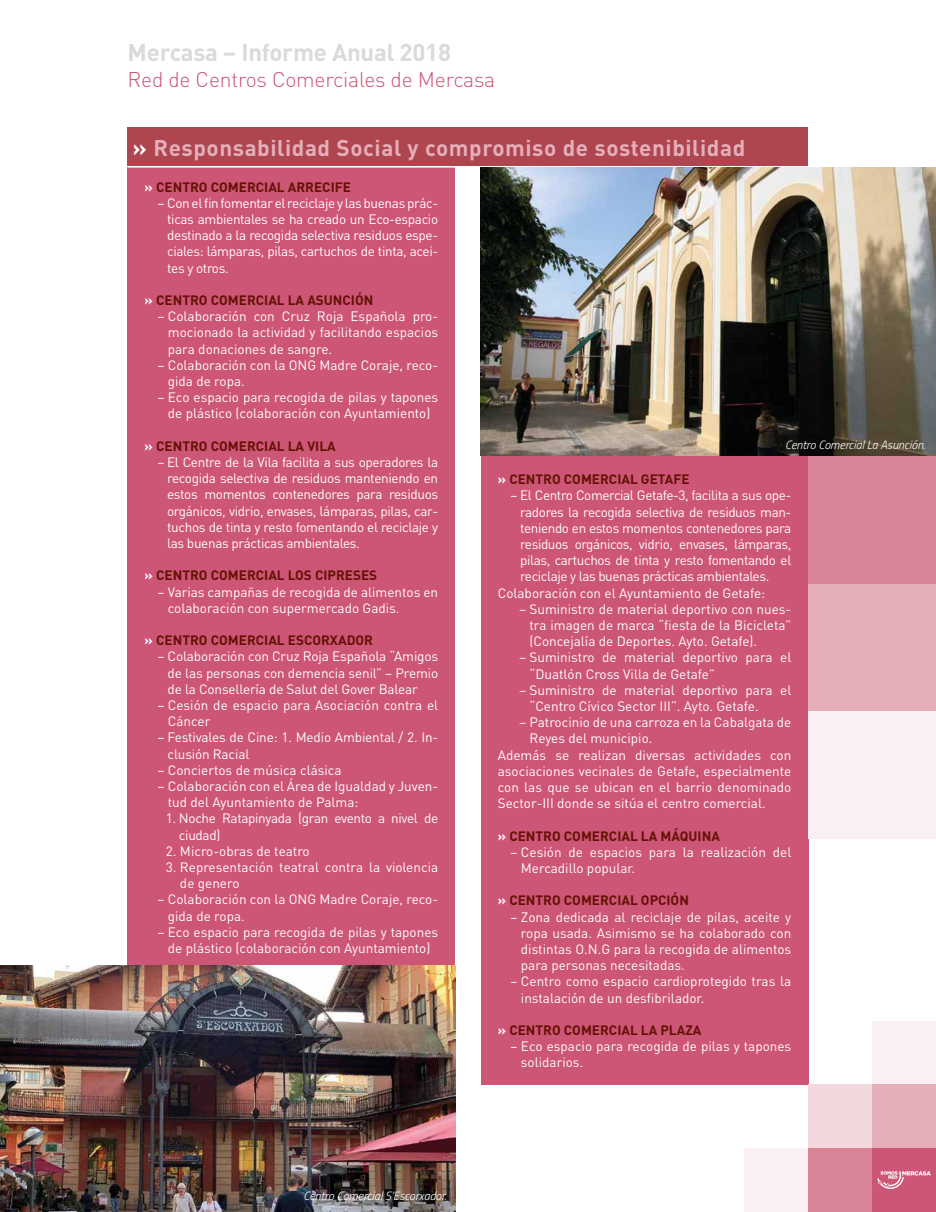
<style>
.page{position:relative;width:936px;height:1212px;background:#fff}
.page>*{position:absolute;margin:0;border:0;box-sizing:border-box;transform-origin:0 0}
.t1{font:700 24px "DIN";letter-spacing:-.01em;color:#dadada}
.t2{font:700 22.5px "DIN";letter-spacing:.025em;color:#e5afb9}
.t3{font:300 21.15px "DIN";letter-spacing:-.01em;color:#cd5575}
.t4{font:13.5px/16.2px "DIN";color:#fff}
.t5{font:13.5px "DIN";letter-spacing:-.03em;color:#fff}
.t6{font:700 13.5px "DIN";color:#641205}
.t7{font:13.5px/16.2px "DIN";letter-spacing:-.025em;color:#fff}
.t8{font:italic 300 12px "Titillium";color:#fff}
.s1{color:#fff}
</style>
<div class="page">
<div style="left:128px;top:168px;width:327px;height:798px;background:#cd5575"></div>
<div style="left:128px;top:128px;width:680px;height:38px;background:#ae454f"></div>
<div style="left:480px;top:456px;width:328px;height:628px;background:#cd5575"></div>
<div style="left:872px;top:1148px;width:63px;height:64px;background:#cd5575"></div>
<div style="left:808px;top:1084px;width:64px;height:64px;background:#f2d8dd"></div>
<div style="left:744px;top:1148px;width:64px;height:64px;background:#faeff1"></div>
<div style="left:872px;top:1020px;width:63px;height:64px;background:#faeff1"></div>
<div style="left:872px;top:1084px;width:63px;height:64px;background:#e5afb9"></div>
<div style="left:808px;top:1148px;width:64px;height:64px;background:#d98396"></div>
<svg style="left:877px;top:1171px;width:53px;height:18px"></svg>
<img style="left:480px;top:168px;width:455px;height:288px">
<img style="left:0;top:966px;width:455px;height:246px">
<div style="left:808px;top:583px;width:127px;height:128px;background:#e5afb9"></div>
<div style="left:808px;top:711px;width:127px;height:127px;background:#faeff1"></div>
<div style="left:808px;top:456px;width:127px;height:127px;background:#d98396"></div>
<h1 class="t1" style="left:128px;top:36px;width:325px">Mercasa – Informe Anual 2018</h1>
<h3 class="t3" style="left:128px;top:66px;width:369px">Red de Centros Comerciales de Mercasa</h3>
<h2 class="t2" style="left:133px;top:133px;width:613px"><span class="s1">»</span> Responsabilidad Social y compromiso de sostenibilidad</h2>
<p class="t6" style="left:145px;top:178px;width:208px"><span class="s1">»</span> CENTRO COMERCIAL ARRECIFE</p>
<p class="t4" style="left:167px;top:195px;width:272px;text-align:justify;text-indent:-10px">– Con el fin fomentar el reciclaje y las buenas prác&shy;ticas ambientales se ha creado un Eco-espacio destinado a la recogida selectiva residuos espe&shy;ciales: lámparas, pilas, cartuchos de tinta, acei&shy;tes y otros.</p>
<p class="t6" style="left:145px;top:291px;width:230px"><span class="s1">»</span> CENTRO COMERCIAL LA ASUNCIÓN</p>
<p class="t4" style="left:168px;top:308px;width:272px;text-align:justify;text-indent:-10px">– Colaboración con Cruz Roja Española pro&shy;mocionado la actividad y facilitando espacios para donaciones de sangre.</p>
<p class="t4" style="left:168px;top:357px;width:272px;text-indent:-10px">– Colaboración con la ONG Madre Coraje, reco&shy;gida de ropa.</p>
<p class="t4" style="left:157px;top:389px;width:282px;text-align:center">– Eco espacio para recogida de pilas y tapones de plástico (colaboración con Ayuntamiento)</p>
<p class="t6" style="left:145px;top:437px;width:192px"><span class="s1">»</span> CENTRO COMERCIAL LA VILA</p>
<p class="t4" style="left:167px;top:454px;width:272px;text-align:justify;text-indent:-10px">– El Centre de la Vila facilita a sus operadores la recogida selectiva de residuos manteniendo en estos momentos contenedores para residuos orgánicos, vidrio, envases, lámparas, pilas, car&shy;tuchos de tinta y resto fomentando el reciclaje y las buenas prácticas ambientales.</p>
<p class="t6" style="left:145px;top:567px;width:234px"><span class="s1">»</span> CENTRO COMERCIAL LOS CIPRESES</p>
<p class="t4" style="left:168px;top:583px;width:272px;text-indent:-10px">– Varias campañas de recogida de alimentos en colaboración con supermercado Gadis.</p>
<p class="t6" style="left:145px;top:631px;width:230px"><span class="s1">»</span> CENTRO COMERCIAL ESCORXADOR</p>
<p class="t4" style="left:167px;top:648px;width:272px;text-align:justify;text-indent:-10px">– Colaboración con Cruz Roja Española “Amigos de las personas con demencia senil” – Premio de la Consellería de Salut del Gover Balear</p>
<p class="t4" style="left:168px;top:697px;width:272px;text-indent:-10px">– Cesión de espacio para Asociación contra el<br>Cáncer</p>
<p class="t4" style="left:167px;top:729px;width:272px;text-indent:-10px">– Festivales de Cine: 1. Medio Ambiental / 2. In&shy;clusión Racial</p>
<p class="t4" style="left:157px;top:762px;width:185px">– Conciertos de música clásica</p>
<p class="t4" style="left:168px;top:778px;width:272px;text-indent:-10px">– Colaboración con el Área de Igualdad y Juven&shy;tud del Ayuntamiento de Palma:</p>
<p class="t7" style="left:179px;top:810px;width:261px;text-indent:-13px">1. Noche Ratapinyada (gran evento a nivel de ciudad)</p>
<p class="t4" style="left:166px;top:843px;width:145px">2. Micro-obras de teatro</p>
<p class="t4" style="left:180px;top:859px;width:260px;text-indent:-14px">3. Representación teatral contra la violencia de genero</p>
<p class="t4" style="left:168px;top:891px;width:272px;text-indent:-10px">– Colaboración con la ONG Madre Coraje, reco&shy;gida de ropa.</p>
<p class="t4" style="left:157px;top:924px;width:282px;text-align:center">– Eco espacio para recogida de pilas y tapones de plástico (colaboración con Ayuntamiento)</p>
<p class="t8" style="left:303px;top:1187px;width:145px">Centro Comercial S’Escorxador.</p>
<p class="t8" style="left:785px;top:436px;width:142px">Centro Comercial La Asunción.</p>
<p class="t6" style="left:497px;top:470px;width:193px"><span class="s1">»</span> CENTRO COMERCIAL GETAFE</p>
<p class="t5" style="left:510px;top:487px;width:282px">– El Centro Comercial Getafe-3, facilita a sus ope-</p>
<p class="t5" style="left:520px;top:503px;width:273px">radores la recogida selectiva de residuos man-</p>
<p class="t5" style="left:520px;top:519px;width:273px">teniendo en estos momentos contenedores para</p>
<p class="t5" style="left:520px;top:536px;width:273px">residuos orgánicos, vidrio, envases, lámparas,</p>
<p class="t5" style="left:520px;top:552px;width:273px">pilas, cartuchos de tinta y resto fomentando el</p>
<p class="t5" style="left:520px;top:568px;width:251px">reciclaje y las buenas prácticas ambientales.</p>
<p class="t4" style="left:497px;top:584px;width:269px">Colaboración con el Ayuntamiento de Getafe:</p>
<p class="t4" style="left:529px;top:600px;width:263px;text-align:justify;text-indent:-10px">– Suministro de material deportivo con nues&shy;tra imagen de marca “fiesta de la Bicicleta” (Concejalía de Deportes. Ayto. Getafe).</p>
<p class="t4" style="left:529px;top:649px;width:263px;text-indent:-10px">– Suministro de material deportivo para el “Duatlón Cross Villa de Getafe”</p>
<p class="t4" style="left:529px;top:681px;width:263px;text-indent:-10px">– Suministro de material deportivo para el “Centro Cívico Sector III”. Ayto. Getafe.</p>
<p class="t4" style="left:519px;top:714px;width:274px">– Patrocinio de una carroza en la Cabalgata de</p>
<p class="t4" style="left:529px;top:730px;width:124px">Reyes del municipio.</p>
<p class="t4" style="left:497px;top:746px;width:295px">Además se realizan diversas actividades con</p>
<p class="t4" style="left:497px;top:762px;width:295px">asociaciones vecinales de Getafe, especialmente</p>
<p class="t4" style="left:497px;top:779px;width:295px">con las que se ubican en el barrio denominado</p>
<p class="t4" style="left:497px;top:795px;width:269px">Sector-III donde se sitúa el centro comercial.</p>
<p class="t6" style="left:497px;top:827px;width:224px"><span class="s1">»</span> CENTRO COMERCIAL LA MÁQUINA</p>
<p class="t4" style="left:521px;top:843px;width:272px;text-indent:-10px">– Cesión de espacios para la realización del<br>Mercadillo popular.</p>
<p class="t6" style="left:497px;top:892px;width:193px"><span class="s1">»</span> CENTRO COMERCIAL OPCIÓN</p>
<p class="t4" style="left:521px;top:908px;width:272px;text-align:justify;text-indent:-10px">– Zona dedicada al reciclaje de pilas, aceite y ropa usada. Asimismo se ha colaborado con distintas O.N.G para la recogida de alimentos para personas necesitadas.</p>
<p class="t4" style="left:521px;top:973px;width:272px;text-indent:-10px">– Centro como espacio cardioprotegido tras la instalación de un desfibrilador.</p>
<p class="t6" style="left:497px;top:1021px;width:205px"><span class="s1">»</span> CENTRO COMERCIAL LA PLAZA</p>
<p class="t4" style="left:521px;top:1038px;width:272px;text-indent:-10px">– Eco espacio para recogida de pilas y tapones solidarios.</p>
</div>
